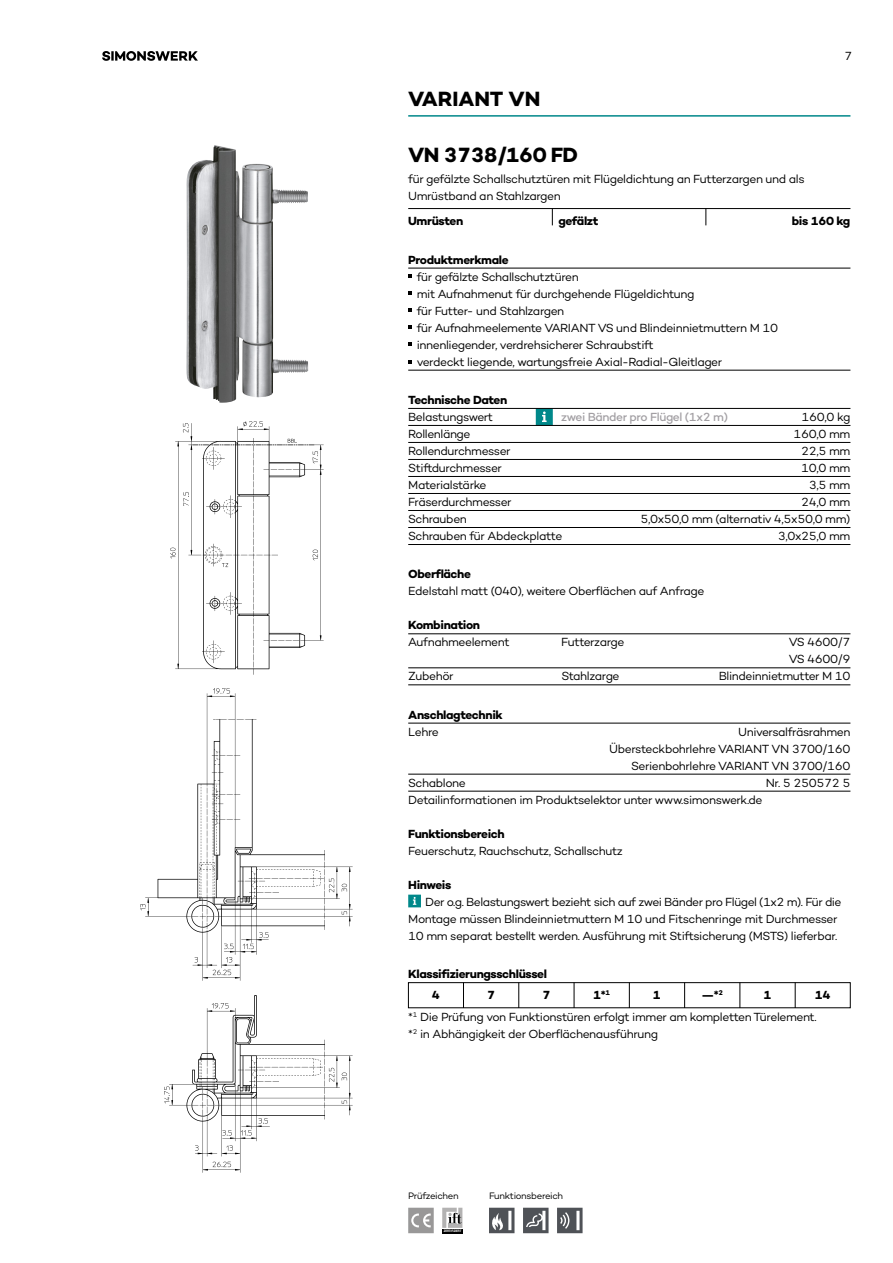
<style>
.page{position:relative;width:893px;height:1263px;background:#fff}
.page>*{position:absolute;margin:0;border:0;box-sizing:border-box;transform-origin:0 0}
.t1{font:700 21px "Campton";letter-spacing:-.03em;color:#000}
.t2{font:700 21px "Campton";letter-spacing:-.005em;color:#000}
.t3{font:12px/17px "Campton";letter-spacing:-.035em;color:#000}
.t4{font:700 12px "Campton";letter-spacing:-.03em;color:#000}
.t5{font:500 12px "Campton";letter-spacing:-.035em;color:#a29fa3}
.t6{font:9.45px "Campton";letter-spacing:-.04em;color:#000}
.t7{font:700 3.3px "Helvetica Neue";letter-spacing:-.015em;color:#fff;scale:.83 1}
</style>
<div class="page">
<hr style="left:408px;top:208px;width:442px;height:1px;background:#000">
<svg style="left:552px;top:209px;width:1px;height:16px"></svg>
<svg style="left:706px;top:209px;width:1px;height:16px"></svg>
<svg style="left:536px;top:409px;width:17px;height:16px"></svg>
<hr style="left:408px;top:425px;width:442px;height:1px;background:#000">
<hr style="left:408px;top:442px;width:442px;height:1px;background:#000">
<hr style="left:408px;top:459px;width:442px;height:1px;background:#000">
<hr style="left:408px;top:476px;width:442px;height:1px;background:#000">
<hr style="left:408px;top:493px;width:442px;height:1px;background:#000">
<hr style="left:408px;top:510px;width:442px;height:1px;background:#000">
<hr style="left:408px;top:527px;width:442px;height:1px;background:#000">
<hr style="left:408px;top:544px;width:442px;height:1px;background:#000">
<hr style="left:408px;top:408px;width:442px;height:1px;background:#000">
<hr style="left:408px;top:667px;width:442px;height:1px;background:#000">
<hr style="left:408px;top:684px;width:442px;height:1px;background:#000">
<hr style="left:408px;top:633px;width:442px;height:1px;background:#000">
<hr style="left:408px;top:791px;width:442px;height:1px;background:#000">
<hr style="left:408px;top:723px;width:442px;height:1px;background:#000">
<hr style="left:408px;top:774px;width:442px;height:1px;background:#000">
<svg style="left:463px;top:984px;width:1px;height:22px"></svg>
<svg style="left:518px;top:984px;width:1px;height:22px"></svg>
<svg style="left:574px;top:984px;width:1px;height:22px"></svg>
<svg style="left:629px;top:984px;width:1px;height:22px"></svg>
<svg style="left:684px;top:984px;width:1px;height:22px"></svg>
<svg style="left:740px;top:984px;width:1px;height:22px"></svg>
<svg style="left:795px;top:984px;width:1px;height:22px"></svg>
<div style="left:408px;top:982px;width:442px;height:26px;border:1px solid #000"></div>
<svg style="left:408px;top:895px;width:13px;height:12px"></svg>
<hr style="left:408px;top:268px;width:442px;height:1px;background:#000">
<hr style="left:408px;top:370px;width:442px;height:1px;background:#000">
<img style="left:186px;top:147px;width:122px;height:256px">
<img style="left:170px;top:421px;width:153px;height:253px">
<img style="left:141px;top:689px;width:212px;height:292px">
<svg style="left:557px;top:1208px;width:26px;height:25px"></svg>
<svg style="left:442px;top:1208px;width:20px;height:20px"></svg>
<div style="left:442px;top:1228px;width:20px;height:5px;background:#000"></div>
<svg style="left:408px;top:1208px;width:26px;height:25px"></svg>
<svg style="left:523px;top:1208px;width:26px;height:25px"></svg>
<svg style="left:489px;top:1208px;width:25px;height:25px"></svg>
<img style="left:164px;top:995px;width:189px;height:177px">
<hr style="left:408px;top:115px;width:442px;height:2px;background:#00888a">
<svg style="left:102px;top:51px;width:96px;height:10px"></svg>
<h1 class="t2" style="left:408px;top:86px;width:134px">VARIANT VN</h1>
<h1 class="t1" style="left:408px;top:141px;width:171px">VN 3738/160 FD</h1>
<p class="t3" style="left:845px;top:47px;width:8px">7</p>
<p class="t3" style="left:408px;top:170px;width:398px">für gefälzte Schallschutztüren mit Flügeldichtung an Futterzargen und als<br>Umrüstband an Stahlzargen</p>
<p class="t4" style="left:408px;top:214px;width:57px">Umrüsten</p>
<p class="t4" style="left:558px;top:214px;width:41px">gefälzt</p>
<p class="t4" style="left:792px;top:214px;width:60px">bis 160 kg</p>
<p class="t4" style="left:408px;top:252px;width:102px">Produktmerkmale</p>
<p class="t3" style="left:417px;top:268px;width:363px">für gefälzte Schallschutztüren<br>mit Aufnahmenut für durchgehende Flügeldichtung<br>für Futter- und Stahlzargen<br>für Aufnahmeelemente VARIANT VS und Blindeinnietmuttern M 10 innenliegender, verdrehsicherer Schraubstift<br>verdeckt liegende, wartungsfreie Axial-Radial-Gleitlager</p>
<p class="t4" style="left:408px;top:392px;width:101px">Technische Daten</p>
<p class="t3" style="left:408px;top:408px;width:86px">Belastungswert</p>
<p class="t3" style="left:801px;top:408px;width:50px">160,0 kg</p>
<p class="t3" style="left:408px;top:425px;width:64px">Rollenlänge</p>
<p class="t3" style="left:793px;top:425px;width:58px">160,0 mm</p>
<p class="t3" style="left:408px;top:442px;width:104px">Rollendurchmesser</p>
<p class="t3" style="left:801px;top:442px;width:51px">22,5 mm</p>
<p class="t3" style="left:408px;top:459px;width:95px">Stiftdurchmesser</p>
<p class="t3" style="left:801px;top:459px;width:51px">10,0 mm</p>
<p class="t3" style="left:408px;top:476px;width:80px">Materialstärke</p>
<p class="t3" style="left:809px;top:476px;width:43px">3,5 mm</p>
<p class="t3" style="left:408px;top:493px;width:105px">Fräserdurchmesser</p>
<p class="t3" style="left:801px;top:493px;width:51px">24,0 mm</p>
<p class="t3" style="left:408px;top:510px;width:60px">Schrauben</p>
<p class="t3" style="left:640px;top:510px;width:212px">5,0x50,0 mm (alternativ 4,5x50,0 mm)</p>
<p class="t3" style="left:408px;top:527px;width:156px">Schrauben für Abdeckplatte</p>
<p class="t3" style="left:778px;top:527px;width:74px">3,0x25,0 mm</p>
<p class="t4" style="left:408px;top:567px;width:64px">Oberfläche</p>
<p class="t3" style="left:408px;top:582px;width:298px">Edelstahl matt (040), weitere Oberflächen auf Anfrage</p>
<p class="t4" style="left:408px;top:618px;width:73px">Kombination</p>
<p class="t3" style="left:408px;top:634px;width:103px">Aufnahmeelement</p>
<p class="t3" style="left:561px;top:634px;width:65px">Futterzarge</p>
<p class="t3" style="left:789px;top:634px;width:63px">VS 4600/7<br>VS 4600/9</p>
<p class="t3" style="left:408px;top:668px;width:47px">Zubehör</p>
<p class="t3" style="left:561px;top:668px;width:60px">Stahlzarge</p>
<p class="t3" style="left:719px;top:668px;width:133px">Blindeinnietmutter M 10</p>
<p class="t4" style="left:408px;top:707px;width:96px">Anschlagtechnik</p>
<p class="t3" style="left:408px;top:723px;width:32px">Lehre</p>
<p class="t3" style="left:609px;top:723px;width:243px;text-align:right">Universalfräsrahmen<br>Übersteckbohrlehre VARIANT VN 3700/160<br>Serienbohrlehre VARIANT VN 3700/160</p>
<p class="t3" style="left:408px;top:774px;width:59px">Schablone</p>
<p class="t3" style="left:766px;top:774px;width:86px">Nr. 5 250572 5</p>
<p class="t3" style="left:408px;top:791px;width:356px">Detailinformationen im Produktselektor unter www.simonswerk.de</p>
<p class="t4" style="left:408px;top:826px;width:98px">Funktionsbereich</p>
<p class="t3" style="left:408px;top:842px;width:216px">Feuerschutz, Rauchschutz, Schallschutz</p>
<p class="t4" style="left:408px;top:877px;width:45px">Hinweis</p>
<p class="t3" style="left:408px;top:893px;width:435px;text-indent:17px">Der o.g. Belastungswert bezieht sich auf zwei Bänder pro Flügel (1x2 m). Für die<br>Montage müssen Blindeinnietmuttern M 10 und Fitschenringe mit Durchmesser<br>10 mm separat bestellt werden. Ausführung mit Stiftsicherung (MSTS) lieferbar.</p>
<p class="t5" style="left:561px;top:409px;width:168px">zwei Bänder pro Flügel (1x2 m)</p>
<p class="t4" style="left:408px;top:966px;width:140px">Klassifizierungsschlüssel</p>
<p class="t4" style="left:432px;top:988px;width:10px">4</p>
<p class="t4" style="left:487px;top:988px;width:10px">7</p>
<p class="t4" style="left:542px;top:988px;width:10px">7</p>
<p class="t4" style="left:593px;top:988px;width:18px">1*<sup>1</sup></p>
<p class="t4" style="left:653px;top:988px;width:10px">1</p>
<p class="t4" style="left:701px;top:988px;width:23px">—*<sup>2</sup></p>
<p class="t4" style="left:763px;top:988px;width:10px">1</p>
<p class="t4" style="left:815px;top:988px;width:17px">14</p>
<p class="t3" style="left:408px;top:1008px;width:410px">*<sup>1</sup> Die Prüfung von Funktionstüren erfolgt immer am kompletten Türelement. *<sup>2</sup> in Abhängigkeit der Oberflächenausführung</p>
<p class="t6" style="left:408px;top:1190px;width:52px">Prüfzeichen</p>
<p class="t6" style="left:489px;top:1190px;width:76px">Funktionsbereich</p>
<p class="t7" style="left:444px;top:1229px;width:23px">ZERTIFIZIERT</p>
</div>
